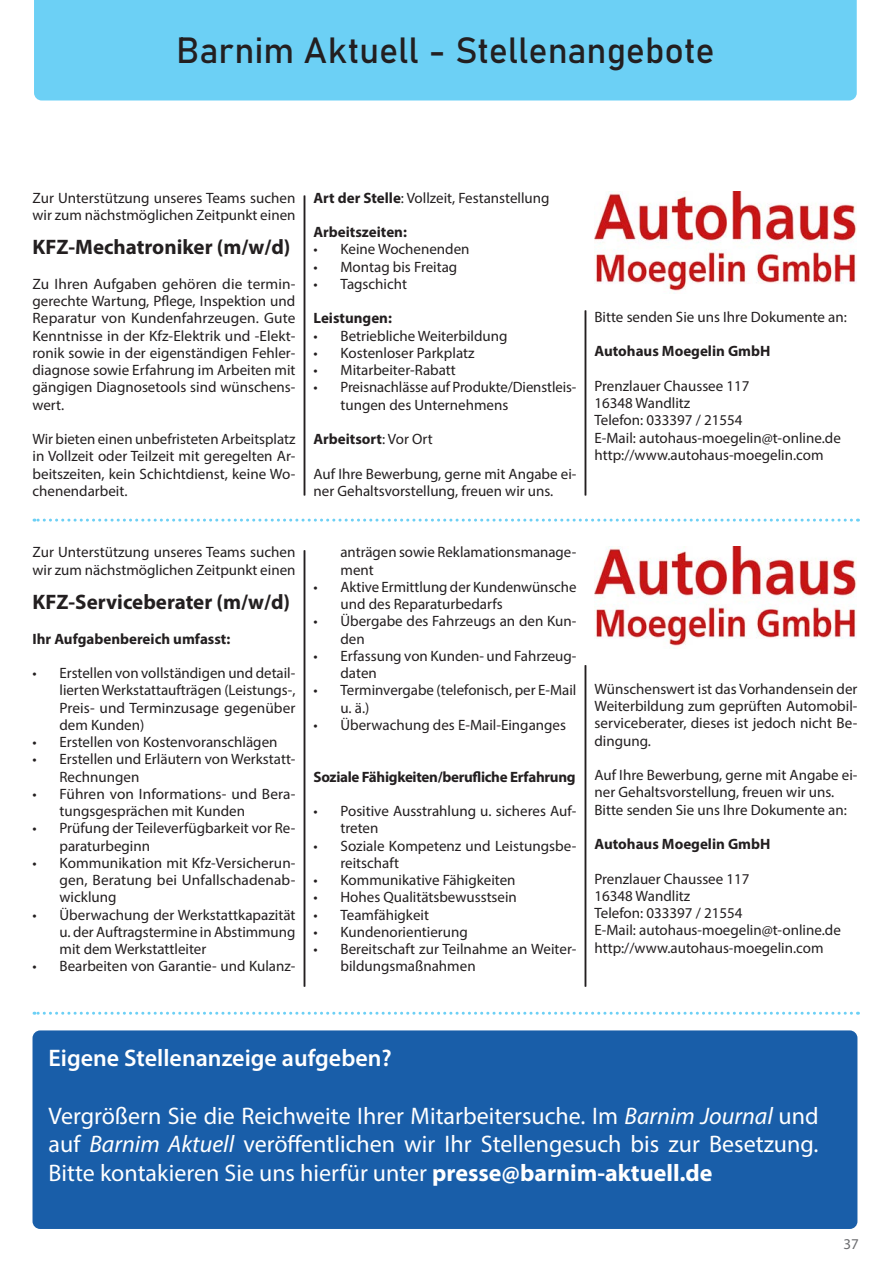
<style>
.page{position:relative;width:893px;height:1263px;background:#fff}
.page>*{position:absolute;margin:0;border:0;box-sizing:border-box;transform-origin:0 0}
.Title___Tip{font:36px "Bahnschrift";letter-spacing:-.005em;color:#231f20}
.t1{font:24px/28.8px "Myriad Pro";color:#fff;text-align:justify}
.t2{font:600 24px "Myriad Pro";color:#fff}
.Blocksatz_Zwei{font:700 21px "Myriad Pro";color:#231f20}
.Blocksatz_Zwei-2{font:15px/17.2px "Myriad Pro";color:#231f20}
.Blocksatz_Zwei-3{font:700 15px "Myriad Pro";color:#231f20}
.Blocksatz_Zwei-4{font:700 15px "Myriad Pro";letter-spacing:-.02em;color:#231f20}
.t3{font:15px "Myriad Pro";color:#6c6d70}
.s1{font-weight:700}
.s2{font-weight:400}
.s3{font-style:italic}
</style>
<div class="page">
<div style="left:33px;top:1030px;width:824px;height:199px;background:#195ea9;border-radius:8px"></div>
<svg style="left:34px;top:519px;width:817px;height:3px"></svg>
<svg style="left:34px;top:1012px;width:817px;height:3px"></svg>
<div style="left:34px;top:0;width:823px;height:100px;background:#6cd0f5"></div>
<hr style="left:304px;top:196px;width:1px;height:299px;background:#231f20">
<hr style="left:585px;top:310px;width:1px;height:185px;background:#231f20">
<hr style="left:304px;top:550px;width:1px;height:436px;background:#231f20">
<hr style="left:585px;top:665px;width:1px;height:321px;background:#231f20">
<img style="left:594px;top:191px;width:262px;height:100px">
<img style="left:594px;top:546px;width:262px;height:100px">
<p class="Title___Tip" style="left:176px;top:23px;width:540px">Barnim Aktuell - Stellenangebote</p>
<p class="Blocksatz_Zwei-2" style="left:33px;top:189px;width:264px">Zur Unterstützung unseres Teams suchen wir zum nächstmöglichen Zeitpunkt einen</p>
<p class="Blocksatz_Zwei" style="left:33px;top:234px;width:259px">KFZ-Mechatroniker (m/w/d)</p>
<p class="Blocksatz_Zwei-2" style="left:33px;top:275px;width:265px;text-align:justify">Zu Ihren Aufgaben gehören die termin&shy;gerechte Wartung, Pflege, Inspektion und Reparatur von Kundenfahrzeugen. Gute Kenntnisse in der Kfz-Elektrik und -Elekt&shy;ronik sowie in der eigenständigen Fehler&shy;diagnose sowie Erfahrung im Arbeiten mit gängigen Diagnosetools sind wünschens&shy;wert.</p>
<p class="Blocksatz_Zwei-2" style="left:33px;top:430px;width:264px;text-align:justify">Wir bieten einen unbefristeten Arbeitsplatz in Vollzeit oder Teilzeit mit geregelten Ar&shy;beitszeiten, kein Schichtdienst, keine Wo&shy;chenendarbeit.</p>
<p class="Blocksatz_Zwei-2" style="left:313px;top:189px;width:238px"><span class="s1">Art der Stelle</span>: Vollzeit, Festanstellung</p>
<p class="Blocksatz_Zwei-3" style="left:313px;top:222px;width:95px">Arbeitszeiten:</p>
<p class="Blocksatz_Zwei-2" style="left:313px;top:240px;width:158px">• Keine Wochenenden</p>
<p class="Blocksatz_Zwei-2" style="left:313px;top:258px;width:145px">• Montag bis Freitag</p>
<p class="Blocksatz_Zwei-2" style="left:313px;top:275px;width:95px">• Tagschicht</p>
<p class="Blocksatz_Zwei-3" style="left:313px;top:309px;width:80px">Leistungen:</p>
<p class="Blocksatz_Zwei-2" style="left:313px;top:327px;width:196px">• Betriebliche Weiterbildung</p>
<p class="Blocksatz_Zwei-2" style="left:313px;top:344px;width:163px">• Kostenloser Parkplatz</p>
<p class="Blocksatz_Zwei-2" style="left:313px;top:361px;width:144px">• Mitarbeiter-Rabatt</p>
<p class="Blocksatz_Zwei-2" style="left:340px;top:378px;width:237px;text-indent:-27px">• Preisnachlässe auf Produkte/Dienstleis&shy;tungen des Unternehmens</p>
<p class="Blocksatz_Zwei-3" style="left:313px;top:429px;width:121px">Arbeitsort<span class="s2">: Vor Ort</span></p>
<p class="Blocksatz_Zwei-2" style="left:313px;top:465px;width:264px">Auf Ihre Bewerbung, gerne mit Angabe ei&shy;ner Gehaltsvorstellung, freuen wir uns.</p>
<p class="Blocksatz_Zwei-2" style="left:594px;top:308px;width:254px">Bitte senden Sie uns Ihre Dokumente an:</p>
<p class="Blocksatz_Zwei-3" style="left:594px;top:341px;width:178px">Autohaus Moegelin GmbH</p>
<p class="Blocksatz_Zwei-2" style="left:594px;top:377px;width:157px">Prenzlauer Chaussee 117</p>
<p class="Blocksatz_Zwei-2" style="left:594px;top:394px;width:97px">16348 Wandlitz</p>
<p class="Blocksatz_Zwei-2" style="left:594px;top:411px;width:150px">Telefon: 033397 / 21554</p>
<p class="Blocksatz_Zwei-2" style="left:594px;top:429px;width:248px">E-Mail: autohaus-moegelin@t-online.de</p>
<p class="Blocksatz_Zwei-2" style="left:594px;top:446px;width:231px">http://www.autohaus-moegelin.com</p>
<p class="Blocksatz_Zwei-2" style="left:33px;top:543px;width:264px">Zur Unterstützung unseres Teams suchen wir zum nächstmöglichen Zeitpunkt einen</p>
<p class="Blocksatz_Zwei" style="left:33px;top:588px;width:259px">KFZ-Serviceberater (m/w/d)</p>
<p class="Blocksatz_Zwei-3" style="left:33px;top:629px;width:199px">Ihr Aufgabenbereich umfasst:</p>
<p class="Blocksatz_Zwei-2" style="left:60px;top:664px;width:237px;text-align:justify;text-indent:-27px">• Erstellen von vollständigen und detail&shy;lierten Werkstattaufträgen (Leistungs-, Preis- und Terminzusage gegenüber dem Kunden)</p>
<p class="Blocksatz_Zwei-2" style="left:33px;top:733px;width:247px">• Erstellen von Kostenvoranschlägen</p>
<p class="Blocksatz_Zwei-2" style="left:60px;top:750px;width:237px;text-indent:-27px">• Erstellen und Erläutern von Werkstatt-<br>Rechnungen</p>
<p class="Blocksatz_Zwei-2" style="left:60px;top:785px;width:237px;text-indent:-27px">• Führen von Informations- und Bera&shy;tungsgesprächen mit Kunden</p>
<p class="Blocksatz_Zwei-2" style="left:60px;top:819px;width:237px;text-indent:-27px">• Prüfung der Teileverfügbarkeit vor Re&shy;paraturbeginn</p>
<p class="Blocksatz_Zwei-2" style="left:60px;top:854px;width:237px;text-align:justify;text-indent:-27px">• Kommunikation mit Kfz-Versicherun&shy;gen, Beratung bei Unfallschadenab&shy;wicklung</p>
<p class="Blocksatz_Zwei-2" style="left:60px;top:906px;width:238px;text-align:justify;text-indent:-27px">• Überwachung der Werkstattkapazität u. der Auftragstermine in Abstimmung mit dem Werkstattleiter</p>
<p class="Blocksatz_Zwei-2" style="left:33px;top:957px;width:264px">• Bearbeiten von Garantie- und Kulanz-</p>
<p class="Blocksatz_Zwei-2" style="left:340px;top:543px;width:237px">anträgen sowie Reklamationsmanage&shy;ment</p>
<p class="Blocksatz_Zwei-2" style="left:340px;top:578px;width:238px;text-indent:-27px">• Aktive Ermittlung der Kundenwünsche und des Reparaturbedarfs</p>
<p class="Blocksatz_Zwei-2" style="left:340px;top:612px;width:237px;text-indent:-27px">• Übergabe des Fahrzeugs an den Kun&shy;den</p>
<p class="Blocksatz_Zwei-2" style="left:340px;top:647px;width:237px;text-indent:-27px">• Erfassung von Kunden- und Fahrzeug&shy;daten</p>
<p class="Blocksatz_Zwei-2" style="left:340px;top:681px;width:237px;text-indent:-27px">• Terminvergabe (telefonisch, per E-Mail u. ä.)</p>
<p class="Blocksatz_Zwei-2" style="left:313px;top:716px;width:254px">• Überwachung des E-Mail-Einganges</p>
<p class="Blocksatz_Zwei-4" style="left:313px;top:767px;width:264px">Soziale Fähigkeiten/berufliche Erfahrung</p>
<p class="Blocksatz_Zwei-2" style="left:340px;top:802px;width:237px;text-indent:-27px">• Positive Ausstrahlung u. sicheres Auf&shy;treten</p>
<p class="Blocksatz_Zwei-2" style="left:340px;top:837px;width:237px;text-indent:-27px">• Soziale Kompetenz und Leistungsbe&shy;reitschaft</p>
<p class="Blocksatz_Zwei-2" style="left:313px;top:871px;width:204px">• Kommunikative Fähigkeiten</p>
<p class="Blocksatz_Zwei-2" style="left:313px;top:888px;width:205px">• Hohes Qualitätsbewusstsein</p>
<p class="Blocksatz_Zwei-2" style="left:313px;top:906px;width:117px">• Teamfähigkeit</p>
<p class="Blocksatz_Zwei-2" style="left:313px;top:923px;width:156px">• Kundenorientierung</p>
<p class="Blocksatz_Zwei-2" style="left:340px;top:940px;width:237px;text-indent:-27px">• Bereitschaft zur Teilnahme an Weiter&shy;bildungsmaßnahmen</p>
<p class="Blocksatz_Zwei-2" style="left:594px;top:680px;width:264px;text-align:justify">Wünschenswert ist das Vorhandensein der Weiterbildung zum geprüften Automobil&shy;serviceberater, dieses ist jedoch nicht Be&shy;dingung.</p>
<p class="Blocksatz_Zwei-2" style="left:594px;top:766px;width:264px">Auf Ihre Bewerbung, gerne mit Angabe ei&shy;ner Gehaltsvorstellung, freuen wir uns.</p>
<p class="Blocksatz_Zwei-2" style="left:594px;top:801px;width:254px">Bitte senden Sie uns Ihre Dokumente an:</p>
<p class="Blocksatz_Zwei-3" style="left:594px;top:834px;width:178px">Autohaus Moegelin GmbH</p>
<p class="Blocksatz_Zwei-2" style="left:594px;top:870px;width:157px">Prenzlauer Chaussee 117</p>
<p class="Blocksatz_Zwei-2" style="left:594px;top:887px;width:97px">16348 Wandlitz</p>
<p class="Blocksatz_Zwei-2" style="left:594px;top:904px;width:150px">Telefon: 033397 / 21554</p>
<p class="Blocksatz_Zwei-2" style="left:594px;top:921px;width:248px">E-Mail: autohaus-moegelin@t-online.de</p>
<p class="Blocksatz_Zwei-2" style="left:594px;top:939px;width:231px">http://www.autohaus-moegelin.com</p>
<p class="t2" style="left:49px;top:1043px;width:345px">Eigene Stellenanzeige aufgeben?</p>
<p class="t1" style="left:49px;top:1101px;width:771px">Vergrößern Sie die Reichweite Ihrer Mitarbeitersuche. Im <span class="s3">Barnim Journal</span> und auf <span class="s3">Barnim Aktuell</span> veröffentlichen wir Ihr Stellengesuch bis zur Besetzung.<br>Bitte kontakieren Sie uns hierfür unter <span class="s1">presse@barnim-aktuell.de</span></p>
<p class="t3" style="left:844px;top:1234px;width:17px">37</p>
</div>
